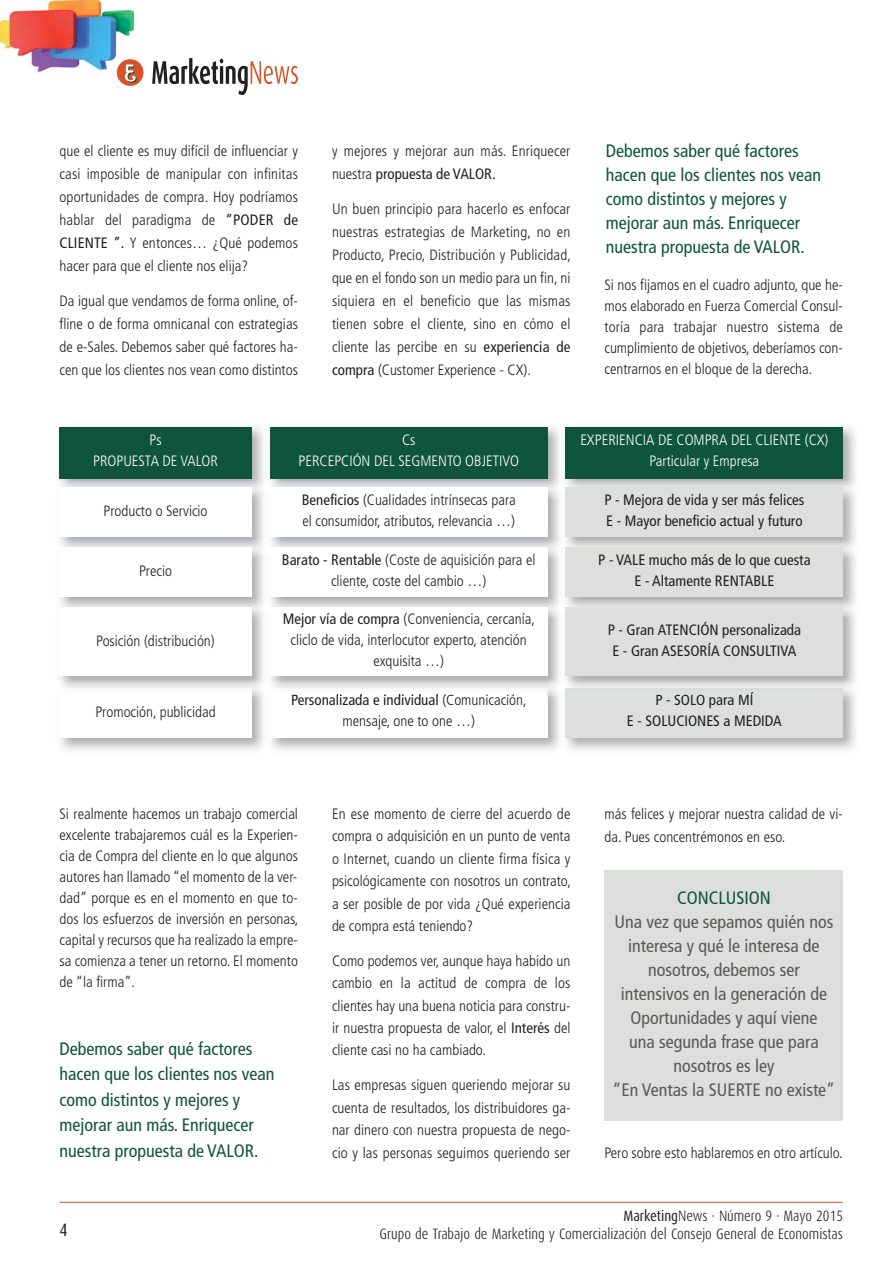
<style>
.page{position:relative;width:893px;height:1263px;background:#fff}
.page>*{position:absolute;margin:0;border:0;box-sizing:border-box;transform-origin:0 0}
.t1{font:condensed 18px/24px "Frutiger";color:#0f543c}
.t2{font:condensed 18px/24px "Frutiger";color:#58595b;text-align:center}
.t3{font:18px "Dax Condensed";color:#231f20}
.t4{font:300 condensed 15px/21px "Frutiger";color:#231f20;text-align:justify}
.t5{font:condensed 15px/21px "Frutiger";color:#231f20;text-align:center}
.t6{font:300 15px "Dax Condensed";color:#231f20}
.t7{font:300 condensed 15px/21px "Frutiger";color:#fff;text-align:center}
.s1{font-weight:400}
</style>
<div class="page">
<hr style="left:60px;top:1202px;width:783px;height:1px;background:#da522b">
<img style="left:0;top:0;width:134px;height:73px">
<svg style="left:152px;top:58px;width:146px;height:37px"></svg>
<div style="left:117px;top:59px;width:26px;height:27px;background:#da522b;border-radius:50%"></div>
<svg style="left:125px;top:64px;width:12px;height:19px"></svg>
<div style="left:605px;top:870px;width:238px;height:251px;background:#dcdfdc"></div>
<img style="left:59px;top:426px;width:797px;height:55px">
<div style="left:60px;top:427px;width:192px;height:51px;background:#0f543c"></div>
<div style="left:270px;top:427px;width:277px;height:51px;background:#0f543c"></div>
<div style="left:566px;top:427px;width:277px;height:51px;background:#0f543c"></div>
<div style="left:566px;top:488px;width:277px;height:49px;background:#dcdfdc"></div>
<div style="left:566px;top:548px;width:277px;height:49px;background:#dcdfdc"></div>
<div style="left:566px;top:688px;width:277px;height:49px;background:#dcdfdc"></div>
<img style="left:274px;top:688px;width:273px;height:7px">
<img style="left:292px;top:694px;width:87px;height:1px">
<img style="left:443px;top:694px;width:82px;height:1px">
<img style="left:656px;top:692px;width:97px;height:3px">
<img style="left:565px;top:607px;width:2px;height:73px">
<div style="left:566px;top:607px;width:277px;height:69px;background:#dcdfdc"></div>
<p class="t4" style="left:60px;top:140px;width:240px;line-height:23px">que el cliente es muy difícil de influenciar y casi imposible de manipular con infinitas oportunidades de compra. Hoy podríamos hablar del paradigma de <span class="s1">“PODER de CLIENTE ”.</span> Y entonces… ¿Qué podemos hacer para que el cliente nos elija?</p>
<p class="t4" style="left:60px;top:291px;width:240px;line-height:23px">Da igual que vendamos de forma online, of&shy;fline o de forma omnicanal con estrategias de e-Sales. Debemos saber qué factores ha&shy;cen que los clientes nos vean como distintos</p>
<p class="t4" style="left:332px;top:140px;width:240px;line-height:23px">y mejores y mejorar aun más. Enriquecer nuestra <span class="s1">propuesta de VALOR.</span></p>
<p class="t4" style="left:332px;top:199px;width:240px;line-height:23px">Un buen principio para hacerlo es enfocar nuestras estrategias de Marketing, no en Producto, Precio, Distribución y Publicidad, que en el fondo son un medio para un fin, ni siquiera en el beneficio que las mismas tienen sobre el cliente, sino en cómo el cliente las percibe en su <span class="s1">experiencia de compra</span> (Customer Experience - CX).</p>
<p class="t1" style="left:606px;top:140px;width:217px">Debemos saber qué factores hacen que los clientes nos vean como distintos y mejores y mejorar aun más. Enriquecer nuestra propuesta de VALOR.</p>
<p class="t4" style="left:604px;top:276px;width:240px">Si nos fijamos en el cuadro adjunto, que he&shy;mos elaborado en Fuerza Comercial Consul&shy;toría para trabajar nuestro sistema de cumplimiento de objetivos, deberíamos con&shy;centrarnos en el bloque de la derecha.</p>
<p class="t7" style="left:93px;top:430px;width:126px">Ps<br>PROPUESTA DE VALOR</p>
<p class="t7" style="left:298px;top:430px;width:222px">Cs<br>PERCEPCIÓN DEL SEGMENTO OBJETIVO</p>
<p class="t7" style="left:580px;top:430px;width:250px">EXPERIENCIA DE COMPRA DEL CLIENTE (CX)<br>Particular y Empresa</p>
<p class="t4" style="left:103px;top:502px;width:106px">Producto o Servicio</p>
<p class="t4" style="left:302px;top:490px;width:215px"><span class="s1">Beneficios</span> (Cualidades intrínsecas para el consumidor, atributos, relevancia …)</p>
<p class="t5" style="left:604px;top:490px;width:201px;text-align:left">P - Mejora de vida y ser más felices<br>E - Mayor beneficio actual y futuro</p>
<p class="t4" style="left:139px;top:562px;width:34px">Precio</p>
<p class="t4" style="left:282px;top:550px;width:255px;text-align:center"><span class="s1">Barato - Rentable</span> (Coste de aquisición para el cliente, coste del cambio …)</p>
<p class="t5" style="left:598px;top:550px;width:214px">P - VALE mucho más de lo que cuesta<br>E - Altamente RENTABLE</p>
<p class="t4" style="left:96px;top:631px;width:120px">Posición (distribución)</p>
<p class="t4" style="left:283px;top:610px;width:254px;text-align:center"><span class="s1">Mejor vía de compra</span> (Conveniencia, cercanía, cliclo de vida, interlocutor experto, atención exquisita …)</p>
<p class="t5" style="left:608px;top:621px;width:195px">P - Gran ATENCIÓN personalizada<br>E - Gran ASESORÍA CONSULTIVA</p>
<p class="t4" style="left:95px;top:702px;width:122px">Promoción, publicidad</p>
<p class="t4" style="left:291px;top:691px;width:237px;text-align:center"><span class="s1">Personalizada e individual</span> (Comunicación, mensaje, one to one …)</p>
<p class="t5" style="left:627px;top:691px;width:156px">P - SOLO para MÍ<br>E - SOLUCIONES a MEDIDA</p>
<p class="t4" style="left:60px;top:805px;width:240px">Si realmente hacemos un trabajo comercial excelente trabajaremos cuál es la Experien&shy;cia de Compra del cliente en lo que algunos autores han llamado “el momento de la ver&shy;dad” porque es en el momento en que to&shy;dos los esfuerzos de inversión en personas, capital y recursos que ha realizado la empre&shy;sa comienza a tener un retorno. El momento de “la firma”.</p>
<p class="t4" style="left:332px;top:804px;width:240px;line-height:22.4px">En ese momento de cierre del acuerdo de compra o adquisición en un punto de venta o Internet, cuando un cliente firma física y psicológicamente con nosotros un contrato, a ser posible de por vida ¿Qué experiencia de compra está teniendo?</p>
<p class="t4" style="left:332px;top:951px;width:240px;line-height:22.4px">Como podemos ver, aunque haya habido un cambio en la actitud de compra de los clientes hay una buena noticia para constru&shy;ir nuestra propuesta de valor, el <span class="s1">Interés</span> del cliente casi no ha cambiado.</p>
<p class="t4" style="left:332px;top:1075px;width:240px;line-height:22.4px">Las empresas siguen queriendo mejorar su cuenta de resultados, los distribuidores ga&shy;nar dinero con nuestra propuesta de nego&shy;cio y las personas seguimos queriendo ser</p>
<p class="t1" style="left:60px;top:1037px;width:217px;line-height:25.5px">Debemos saber qué factores hacen que los clientes nos vean como distintos y mejores y mejorar aun más. Enriquecer nuestra propuesta de VALOR.</p>
<p class="t4" style="left:604px;top:803px;width:240px;line-height:23.4px">más felices y mejorar nuestra calidad de vi&shy;da. Pues concentrémonos en eso.</p>
<p class="t1" style="left:677px;top:887px;width:95px">CONCLUSION</p>
<p class="t2" style="left:612px;top:911px;width:224px">Una vez que sepamos quién nos interesa y qué le interesa de nosotros, debemos ser intensivos en la generación de<br>Oportunidades y aquí viene<br>una segunda frase que para nosotros es ley<br>“En Ventas la SUERTE no existe”</p>
<p class="t4" style="left:604px;top:1143px;width:240px">Pero sobre esto hablaremos en otro artículo.</p>
<p class="t6" style="left:623px;top:1209px;width:221px"><span class="s1">Marketing</span>News · Número 9 · Mayo 2015</p>
<p class="t3" style="left:60px;top:1222px;width:10px">4</p>
<p class="t6" style="left:380px;top:1227px;width:465px">Grupo de Trabajo de Marketing y Comercialización del Consejo General de Economistas</p>
</div>
